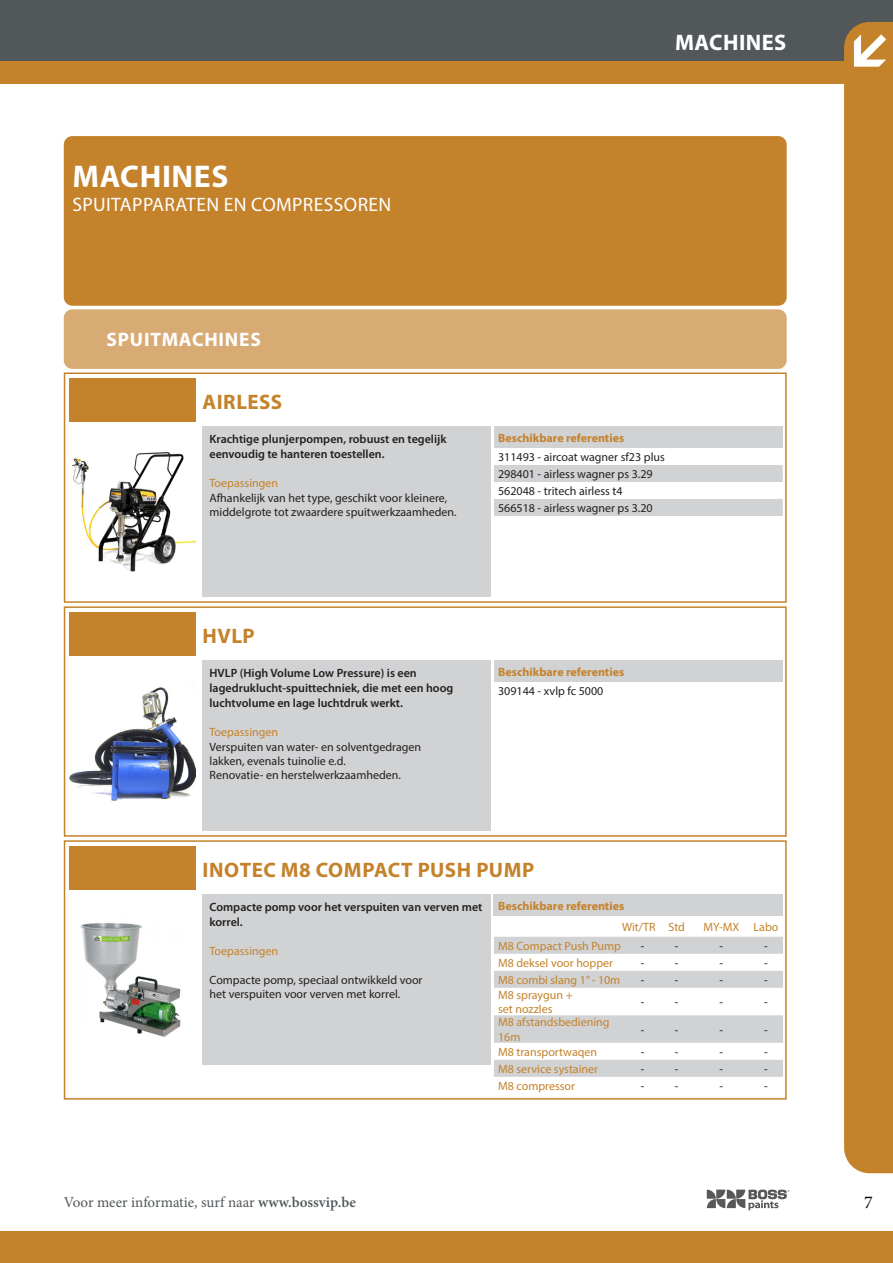
<style>
.page{position:relative;width:893px;height:1263px;background:#fff}
.page>*{position:absolute;margin:0;border:0;box-sizing:border-box;transform-origin:0 0}
._03_title_big_bloc{font:700 31.5px "Myriad Pro";letter-spacing:.02em;color:#fff}
.t1{font:700 22.5px "Myriad Pro";letter-spacing:.02em;color:#fff}
._03_productname_titl{font:700 21px "Myriad Pro";letter-spacing:.025em;color:#c4822b}
._02_subtitle_big_blo{font:19.5px "Myriad Pro";letter-spacing:.02em;color:#fff}
._02_subtitle_single{font:700 19.5px "Myriad Pro";letter-spacing:.04em;color:#fff}
.t2{font:18px "Minion Pro";color:#000}
.t3{font:15px "Minion Pro";color:#52575a}
._01_bodytext_table{font:12px/14.2px "Myriad Pro";color:#231f20}
._01_product_beschrij{font:600 12px/15px "Myriad Pro";color:#231f20}
._01_body_table_color{font:12px/14.2px "Myriad Pro";color:#c4822b}
._01_body_table_color-2{font:12px "Myriad Pro";color:#231f20}
._02_subtitles_table{font:700 12px "Myriad Pro";color:#c4822b}
._01_bodytext_table_c{font:12px "Myriad Pro";color:#231f20}
._02_table_head_color{font:12px "Myriad Pro";color:#c4822b}
._01_bodytext_table-2{font:12px "Myriad Pro";color:#c4822b}
.s1{color:#c4822b}
.s2{font-weight:600}
</style>
<div class="page">
<div style="left:0;top:0;width:893px;height:71px;background:#52575a"></div>
<svg style="left:707px;top:1189px;width:82px;height:21px"></svg>
<div style="left:0;top:1231px;width:893px;height:32px;background:#c4822b"></div>
<div style="left:0;top:61px;width:893px;height:22px;background:#c4822b"></div>
<div style="left:844px;top:22px;width:49px;height:1151px;background:#c4822b"></div>
<div style="left:853px;top:30px;width:33px;height:40px;background:#c4822b"></div>
<svg style="left:854px;top:34px;width:32px;height:33px"></svg>
<div style="left:64px;top:136px;width:723px;height:170px;background:#c4822b;border-radius:9px"></div>
<div style="left:64px;top:309px;width:723px;height:60px;background:#d8ab75;border-radius:9px"></div>
<div style="left:70px;top:378px;width:126px;height:44px;background:#c4822b"></div>
<img style="left:72px;top:452px;width:124px;height:120px">
<div style="left:202px;top:427px;width:289px;height:170px;background:#d1d2d4"></div>
<div style="left:494px;top:427px;width:289px;height:21px;background:#d1d2d4"></div>
<svg style="left:494px;top:465px;width:289px;height:51px"></svg>
<div style="left:64px;top:372px;width:723px;height:231px;border:2px solid #c4822b"></div>
<div style="left:70px;top:612px;width:126px;height:44px;background:#c4822b"></div>
<img style="left:70px;top:687px;width:126px;height:114px">
<div style="left:202px;top:661px;width:289px;height:170px;background:#d1d2d4"></div>
<div style="left:494px;top:661px;width:289px;height:21px;background:#d1d2d4"></div>
<div style="left:64px;top:606px;width:723px;height:231px;border:2px solid #c4822b"></div>
<div style="left:494px;top:895px;width:289px;height:21px;background:#d1d2d4"></div>
<svg style="left:494px;top:937px;width:289px;height:140px"></svg>
<div style="left:70px;top:846px;width:126px;height:44px;background:#c4822b"></div>
<img style="left:80px;top:923px;width:101px;height:114px">
<div style="left:202px;top:895px;width:289px;height:170px;background:#d1d2d4"></div>
<div style="left:64px;top:840px;width:723px;height:259px;border:2px solid #c4822b"></div>
<p class="_03_title_big_bloc" style="left:73px;top:156px;width:157px">MACHINES</p>
<p class="_02_subtitle_big_blo" style="left:72px;top:193px;width:320px">SPUITAPPARATEN EN COMPRESSOREN</p>
<p class="t1" style="left:675px;top:28px;width:113px">MACHINES</p>
<p class="_02_subtitle_single" style="left:106px;top:326px;width:156px">SPUITMACHINES</p>
<p class="_03_productname_titl" style="left:202px;top:388px;width:81px">AIRLESS</p>
<p class="_01_product_beschrij" style="left:209px;top:431px;width:238px">Krachtige plunjerpompen, robuust en tegelijk eenvoudig te hanteren toestellen.</p>
<p class="_01_bodytext_table" style="left:209px;top:476px;width:249px"><span class="s1">Toepassingen<br></span>Afhankelijk van het type, geschikt voor kleinere, middelgrote tot zwaardere spuitwerkzaamheden.</p>
<p class="_02_subtitles_table" style="left:498px;top:430px;width:128px">Beschikbare referenties</p>
<p class="_01_body_table_color-2" style="left:498px;top:449px;width:168px">311493 - aircoat wagner sf23 plus</p>
<p class="_01_body_table_color-2" style="left:498px;top:466px;width:156px">298401 - airless wagner ps 3.29</p>
<p class="_01_body_table_color-2" style="left:498px;top:483px;width:126px">562048 - tritech airless t4</p>
<p class="_01_body_table_color-2" style="left:498px;top:500px;width:156px">566518 - airless wagner ps 3.20</p>
<p class="_03_productname_titl" style="left:202px;top:622px;width:54px">HVLP</p>
<p class="_01_product_beschrij" style="left:209px;top:665px;width:245px">HVLP (High Volume Low Pressure) is een lagedruklucht-spuittechniek, die met een hoog luchtvolume en lage luchtdruk werkt.</p>
<p class="_01_bodytext_table" style="left:209px;top:725px;width:213px"><span class="s1">Toepassingen<br></span>Verspuiten van water- en solventgedragen lakken, evenals tuinolie e.d.</p>
<p class="_01_bodytext_table" style="left:209px;top:768px;width:193px">Renovatie- en herstelwerkzaamheden.</p>
<p class="_02_subtitles_table" style="left:498px;top:664px;width:128px">Beschikbare referenties</p>
<p class="_01_body_table_color-2" style="left:498px;top:683px;width:107px">309144 - xvlp fc 5000</p>
<p class="_03_productname_titl" style="left:202px;top:856px;width:333px">INOTEC M8 COMPACT PUSH PUMP</p>
<p class="_01_product_beschrij" style="left:209px;top:899px;width:274px">Compacte pomp voor het verspuiten van verven met korrel.</p>
<p class="_01_bodytext_table-2" style="left:209px;top:944px;width:70px">Toepassingen</p>
<p class="_01_bodytext_table" style="left:209px;top:972px;width:215px">Compacte pomp, speciaal ontwikkeld voor het verspuiten voor verven met korrel.</p>
<p class="_02_subtitles_table" style="left:498px;top:898px;width:128px">Beschikbare referenties</p>
<p class="_02_table_head_color" style="left:622px;top:919px;width:35px">Wit/TR</p>
<p class="_02_table_head_color" style="left:668px;top:919px;width:18px">Std</p>
<p class="_02_table_head_color" style="left:703px;top:919px;width:37px">MY-MX</p>
<p class="_02_table_head_color" style="left:754px;top:919px;width:26px">Labo</p>
<p class="_01_body_table_color" style="left:498px;top:938px;width:124px">M8 Compact Push Pump</p>
<p class="_01_bodytext_table_c" style="left:641px;top:938px;width:5px">-</p>
<p class="_01_bodytext_table_c" style="left:675px;top:938px;width:5px">-</p>
<p class="_01_bodytext_table_c" style="left:719px;top:938px;width:5px">-</p>
<p class="_01_bodytext_table_c" style="left:764px;top:938px;width:5px">-</p>
<p class="_01_body_table_color" style="left:498px;top:955px;width:117px">M8 deksel voor hopper</p>
<p class="_01_bodytext_table_c" style="left:641px;top:955px;width:5px">-</p>
<p class="_01_bodytext_table_c" style="left:675px;top:955px;width:5px">-</p>
<p class="_01_bodytext_table_c" style="left:719px;top:955px;width:5px">-</p>
<p class="_01_bodytext_table_c" style="left:764px;top:955px;width:5px">-</p>
<p class="_01_body_table_color" style="left:498px;top:972px;width:124px">M8 combi slang 1” - 10m</p>
<p class="_01_bodytext_table_c" style="left:641px;top:972px;width:5px">-</p>
<p class="_01_bodytext_table_c" style="left:675px;top:972px;width:5px">-</p>
<p class="_01_bodytext_table_c" style="left:719px;top:972px;width:5px">-</p>
<p class="_01_bodytext_table_c" style="left:764px;top:972px;width:5px">-</p>
<p class="_01_body_table_color" style="left:498px;top:987px;width:76px">M8 spraygun + set nozzles</p>
<p class="_01_bodytext_table_c" style="left:641px;top:995px;width:5px">-</p>
<p class="_01_bodytext_table_c" style="left:675px;top:995px;width:5px">-</p>
<p class="_01_bodytext_table_c" style="left:719px;top:995px;width:5px">-</p>
<p class="_01_bodytext_table_c" style="left:764px;top:995px;width:5px">-</p>
<p class="_01_body_table_color" style="left:498px;top:1015px;width:113px">M8 afstandsbediening<br>16m</p>
<p class="_01_bodytext_table_c" style="left:641px;top:1022px;width:5px">-</p>
<p class="_01_bodytext_table_c" style="left:675px;top:1022px;width:5px">-</p>
<p class="_01_bodytext_table_c" style="left:719px;top:1022px;width:5px">-</p>
<p class="_01_bodytext_table_c" style="left:764px;top:1022px;width:5px">-</p>
<p class="_01_body_table_color" style="left:498px;top:1044px;width:101px">M8 transportwaqen</p>
<p class="_01_bodytext_table_c" style="left:641px;top:1044px;width:5px">-</p>
<p class="_01_bodytext_table_c" style="left:675px;top:1044px;width:5px">-</p>
<p class="_01_bodytext_table_c" style="left:719px;top:1044px;width:5px">-</p>
<p class="_01_bodytext_table_c" style="left:764px;top:1044px;width:5px">-</p>
<p class="_01_body_table_color" style="left:498px;top:1061px;width:102px">M8 service systainer</p>
<p class="_01_bodytext_table_c" style="left:641px;top:1061px;width:5px">-</p>
<p class="_01_bodytext_table_c" style="left:675px;top:1061px;width:5px">-</p>
<p class="_01_bodytext_table_c" style="left:719px;top:1061px;width:5px">-</p>
<p class="_01_bodytext_table_c" style="left:764px;top:1061px;width:5px">-</p>
<p class="_01_body_table_color" style="left:498px;top:1078px;width:78px">M8 compressor</p>
<p class="_01_bodytext_table_c" style="left:641px;top:1078px;width:5px">-</p>
<p class="_01_bodytext_table_c" style="left:675px;top:1078px;width:5px">-</p>
<p class="_01_bodytext_table_c" style="left:719px;top:1078px;width:5px">-</p>
<p class="_01_bodytext_table_c" style="left:764px;top:1078px;width:5px">-</p>
<p class="t3" style="left:64px;top:1192px;width:294px">Voor meer informatie, surf naar <span class="s2">www.bossvip.be</span></p>
<h3 class="t2" style="left:864px;top:1190px;width:10px">7</h3>
</div>
